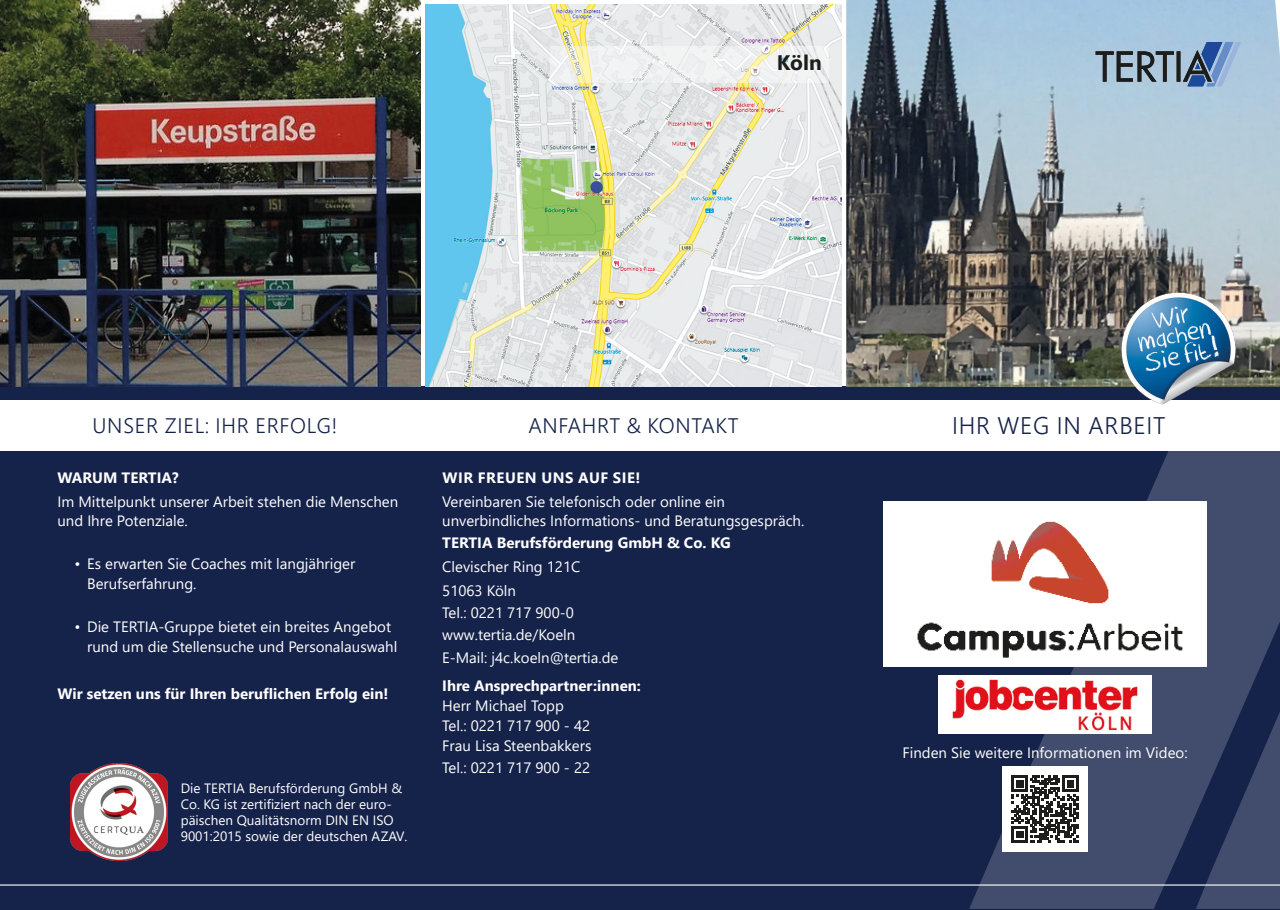
<style>
.page{position:relative;width:1280px;height:910px;background:#fff}
.page>*{position:absolute;margin:0;border:0;box-sizing:border-box;transform-origin:0 0}
.t1{font:300 24px "Segoe UI";letter-spacing:.035em;color:#15224a}
.t2{font:300 21px "Segoe UI";letter-spacing:.035em;color:#15224a}
.t3{font:700 21px "Segoe UI";color:#1d1d1b}
.t4{font:15px/19.5px "Segoe UI";color:#fff}
.t5{font:700 15px "Segoe UI";color:#fff}
.t6{font:700 15px "Segoe UI";letter-spacing:.035em;color:#fff}
.t7{font:13.5px/16.2px "Segoe UI";color:#fff}
</style>
<div class="page">
<div style="left:0;top:387px;width:1280px;height:523px;background:#15224a"></div>
<hr style="left:0;top:884px;width:1280px;height:2px;background:#fff">
<svg style="left:1018px;top:451px;width:262px;height:392px;fill:#424d6d"></svg>
<svg style="left:1196px;top:711px;width:84px;height:198px"></svg>
<img style="left:70px;top:763px;width:98px;height:98px">
<img style="left:425px;top:4px;width:417px;height:383px">
<svg style="left:550px;top:46px;width:279px;height:37px;fill:#f2f3f2"></svg>
<div style="left:0;top:400px;width:1280px;height:51px;background:#fff"></div>
<img style="left:846px;top:0;width:434px;height:387px">
<img style="left:0;top:0;width:421px;height:387px">
<svg style="left:1095px;top:43px;width:146px;height:43px"></svg>
<img style="left:883px;top:502px;width:324px;height:164px">
<img style="left:939px;top:675px;width:212px;height:59px">
<div style="left:1002px;top:766px;width:85px;height:85px;background:#fff"></div>
<svg style="left:969px;top:776px;width:214px;height:133px"></svg>
<img style="left:1119px;top:291px;width:118px;height:114px">
<h2 class="t3" style="left:777px;top:42px;width:46px">Köln</h2>
<h2 class="t2" style="left:93px;top:406px;width:246px">UNSER ZIEL: IHR ERFOLG!</h2>
<h2 class="t2" style="left:528px;top:406px;width:212px">ANFAHRT &amp; KONTAKT</h2>
<h1 class="t1" style="left:952px;top:403px;width:215px">IHR WEG IN ARBEIT</h1>
<p class="t5" style="left:57px;top:463px;width:123px">WARUM TERTIA?</p>
<p class="t4" style="left:57px;top:490px;width:342px">Im Mittelpunkt unserer Arbeit stehen die Menschen und Ihre Potenziale.</p>
<p class="t4" style="left:87px;top:553px;width:270px;text-indent:-13px">• Es erwarten Sie Coaches mit langjähriger<br>Berufserfahrung.</p>
<p class="t4" style="left:87px;top:616px;width:312px;text-indent:-13px">• Die TERTIA-Gruppe bietet ein breites Angebot rund um die Stellensuche und Personalauswahl</p>
<p class="t5" style="left:57px;top:680px;width:332px">Wir setzen uns für Ihren beruflichen Erfolg ein!</p>
<p class="t6" style="left:442px;top:463px;width:199px">WIR FREUEN UNS AUF SIE!</p>
<p class="t4" style="left:442px;top:490px;width:364px">Vereinbaren Sie telefonisch oder online ein unverbindliches Informations- und Beratungsgespräch.</p>
<p class="t5" style="left:442px;top:529px;width:290px">TERTIA Berufsförderung GmbH &amp; Co. KG</p>
<p class="t4" style="left:442px;top:554px;width:140px;line-height:23.7px">Clevischer Ring 121C<br>51063 Köln</p>
<p class="t4" style="left:442px;top:600px;width:178px;line-height:22.2px">Tel.: 0221 717 900-0 www.tertia.de/Koeln<br>E-Mail: j4c.koeln@tertia.de</p>
<p class="t5" style="left:442px;top:671px;width:200px">Ihre Ansprechpartner:innen:</p>
<p class="t4" style="left:442px;top:694px;width:151px;line-height:20.1px">Herr Michael Topp<br>Tel.: 0221 717 900 - 42<br>Frau Lisa Steenbakkers</p>
<p class="t4" style="left:442px;top:756px;width:149px">Tel.: 0221 717 900 - 22</p>
<p class="t4" style="left:902px;top:741px;width:287px">Finden Sie weitere Informationen im Video:</p>
<p class="t7" style="left:181px;top:778px;width:228px">Die TERTIA Berufsförderung GmbH &amp; Co. KG ist zertifiziert nach der euro&shy;päischen Qualitätsnorm DIN EN ISO 9001:2015 sowie der deutschen AZAV.</p>
</div>
